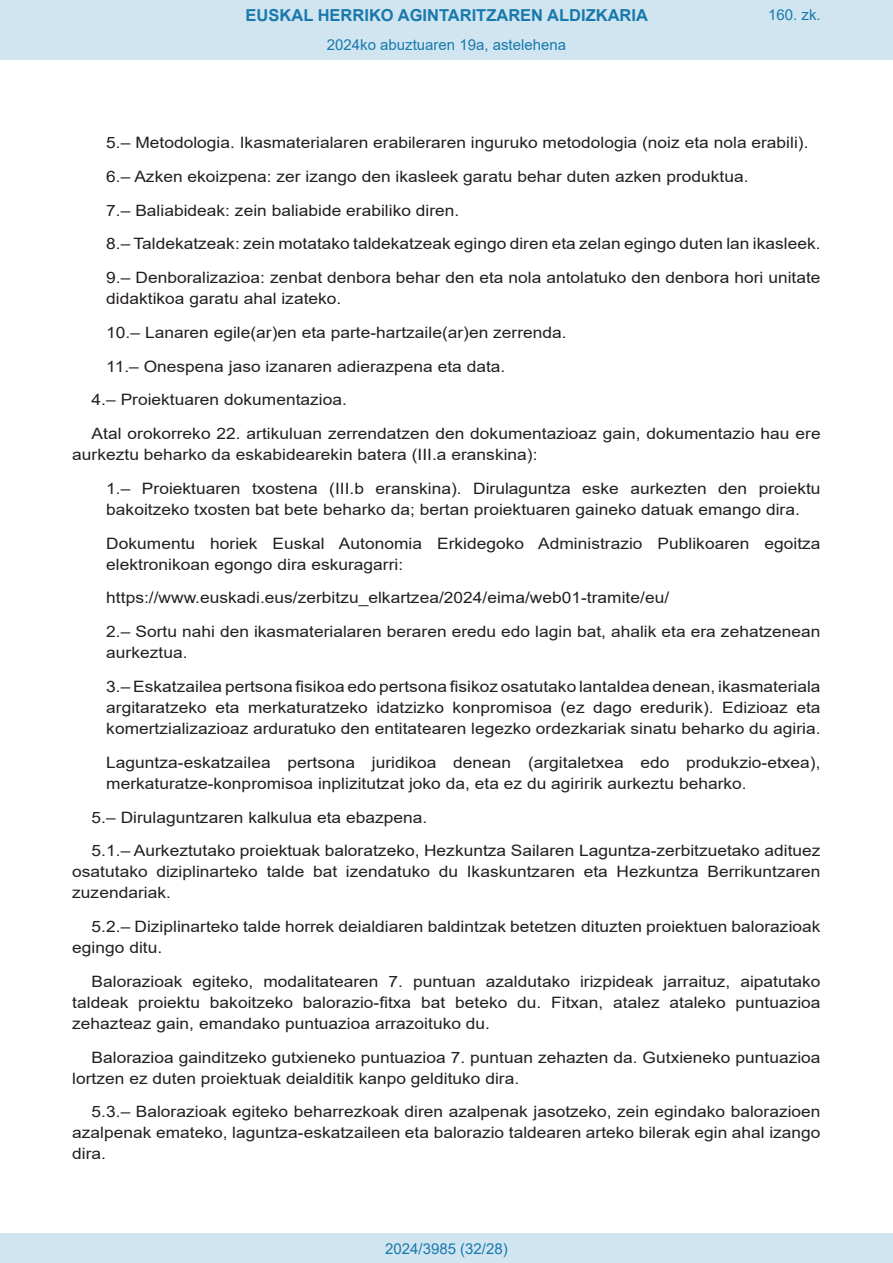
<style>
.page{position:relative;width:893px;height:1263px;background:#fff}
.page>*{position:absolute;margin:0;border:0;box-sizing:border-box;transform-origin:0 0}
.t1{font:700 16.5px "Arial";color:#1879ad}
.BOPVDetalle1{font:15.6px/21px "Arial";color:#231f20;scale:1.11 1}
.BOPVDetalle{font:15.6px/21px "Arial";color:#231f20;scale:1.11 1}
.Paginacion_Centro{font:15px "Arial";color:#1879ad}
</style>
<div class="page">
<div style="left:0;top:0;width:893px;height:60px;background:#d0e5f0"></div>
<div style="left:0;top:1233px;width:893px;height:30px;background:#d0e5f0"></div>
<p class="t1" style="left:246px;top:3px;width:404px">EUSKAL HERRIKO AGINTARITZAREN ALDIZKARIA</p>
<p class="Paginacion_Centro" style="left:327px;top:35px;width:241px">2024ko abuztuaren 19a, astelehena</p>
<p class="Paginacion_Centro" style="left:768px;top:5px;width:54px">160. zk.</p>
<p class="BOPVDetalle1" style="left:106px;top:132px;width:634px">5.– Metodologia. Ikasmaterialaren erabileraren inguruko metodologia (noiz eta nola erabili).</p>
<p class="BOPVDetalle1" style="left:106px;top:166px;width:580px">6.– Azken ekoizpena: zer izango den ikasleek garatu behar duten azken produktua.</p>
<p class="BOPVDetalle1" style="left:106px;top:200px;width:320px">7.– Baliabideak: zein baliabide erabiliko diren.</p>
<p class="BOPVDetalle1" style="left:106px;top:233px;width:645px">8.– Taldekatzeak: zein motatako taldekatzeak egingo diren eta zelan egingo duten lan ikasleek.</p>
<p class="BOPVDetalle1" style="left:106px;top:267px;width:645px">9.– Denboralizazioa: zenbat denbora behar den eta nola antolatuko den denbora hori unitate didaktikoa garatu ahal izateko.</p>
<p class="BOPVDetalle1" style="left:106px;top:322px;width:416px">10.– Lanaren egile(ar)en eta parte-hartzaile(ar)en zerrenda.</p>
<p class="BOPVDetalle1" style="left:106px;top:356px;width:361px">11.– Onespena jaso izanaren adierazpena eta data.</p>
<p class="BOPVDetalle" style="left:92px;top:389px;width:231px">4.– Proiektuaren dokumentazioa.</p>
<p class="BOPVDetalle" style="left:72px;top:423px;width:676px;text-indent:19px">Atal orokorreko 22. artikuluan zerrendatzen den dokumentazioaz gain, dokumentazio hau ere aurkeztu beharko da eskabidearekin batera (III.a eranskina):</p>
<p class="BOPVDetalle1" style="left:106px;top:478px;width:645px">1.– Proiektuaren txostena (III.b eranskina). Dirulaguntza eske aurkezten den proiektu bakoitzeko txosten bat bete beharko da; bertan proiektuaren gaineko datuak emango dira.</p>
<p class="BOPVDetalle1" style="left:106px;top:533px;width:645px">Dokumentu horiek Euskal Autonomia Erkidegoko Administrazio Publikoaren egoitza elektronikoan egongo dira eskuragarri:</p>
<p class="BOPVDetalle1" style="left:106px;top:587px;width:509px">https://www.euskadi.eus/zerbitzu_elkartzea/2024/eima/web01-tramite/eu/</p>
<p class="BOPVDetalle1" style="left:106px;top:621px;width:645px">2.– Sortu nahi den ikasmaterialaren beraren eredu edo lagin bat, ahalik eta era zehatzenean aurkeztua.</p>
<p class="BOPVDetalle1" style="left:106px;top:676px;width:645px;text-align:justify">3.– Eskatzailea pertsona fisikoa edo pertsona fisikoz osatutako lantaldea denean, ikasmateriala argitaratzeko eta merkaturatzeko idatzizko konpromisoa (ez dago eredurik). Edizioaz eta komertzializazioaz arduratuko den entitatearen legezko ordezkariak sinatu beharko du agiria.</p>
<p class="BOPVDetalle1" style="left:106px;top:752px;width:645px">Laguntza-eskatzailea pertsona juridikoa denean (argitaletxea edo produkzio-etxea), merkaturatze-konpromisoa inplizitutzat joko da, eta ez du agiririk aurkeztu beharko.</p>
<p class="BOPVDetalle" style="left:92px;top:806px;width:304px">5.– Dirulaguntzaren kalkulua eta ebazpena.</p>
<p class="BOPVDetalle" style="left:72px;top:840px;width:676px;text-align:justify;text-indent:19px">5.1.– Aurkeztutako proiektuak baloratzeko, Hezkuntza Sailaren Laguntza-zerbitzuetako adituez osatutako diziplinarteko talde bat izendatuko du Ikaskuntzaren eta Hezkuntza Berrikuntzaren zuzendariak.</p>
<p class="BOPVDetalle" style="left:72px;top:916px;width:676px;text-indent:19px">5.2.– Diziplinarteko talde horrek deialdiaren baldintzak betetzen dituzten proiektuen balorazioak egingo ditu.</p>
<p class="BOPVDetalle" style="left:72px;top:971px;width:676px;text-align:justify;text-indent:19px">Balorazioak egiteko, modalitatearen 7. puntuan azaldutako irizpideak jarraituz, aipatutako taldeak proiektu bakoitzeko balorazio-fitxa bat beteko du. Fitxan, atalez ataleko puntuazioa zehazteaz gain, emandako puntuazioa arrazoituko du.</p>
<p class="BOPVDetalle" style="left:72px;top:1046px;width:676px;text-indent:19px">Balorazioa gainditzeko gutxieneko puntuazioa 7. puntuan zehazten da. Gutxieneko puntuazioa lortzen ez duten proiektuak deialditik kanpo geldituko dira.</p>
<p class="BOPVDetalle" style="left:72px;top:1101px;width:676px;text-align:justify;text-indent:19px">5.3.– Balorazioak egiteko beharrezkoak diren azalpenak jasotzeko, zein egindako balorazioen azalpenak emateko, laguntza-eskatzaileen eta balorazio taldearen arteko bilerak egin ahal izango dira.</p>
<p class="Paginacion_Centro" style="left:385px;top:1238px;width:124px">2024/3985 (32/28)</p>
</div>
